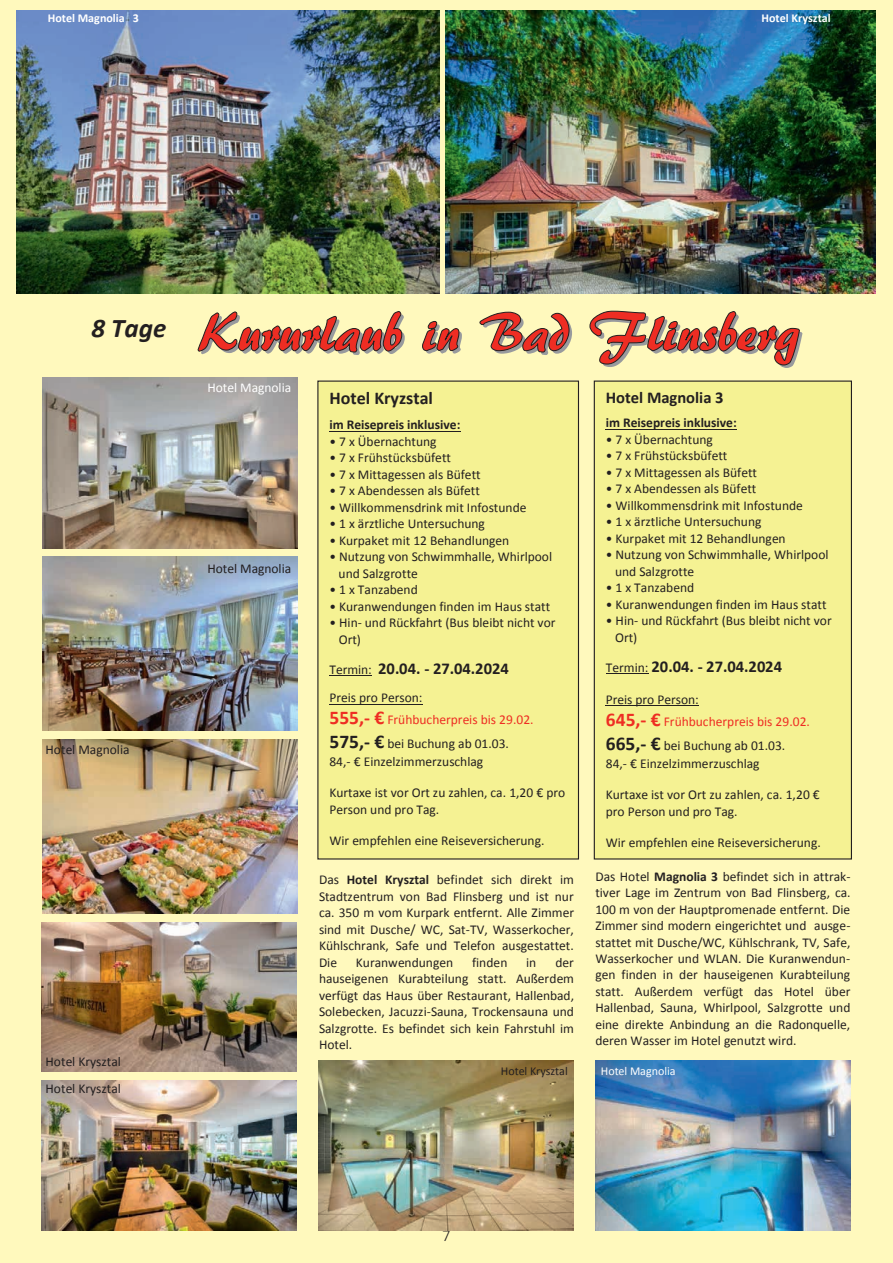
<style>
.page{position:relative;width:893px;height:1263px;background:#fff9bd}
.page>*{position:absolute;margin:0;border:0;box-sizing:border-box;transform-origin:0 0}
.t1{font:italic 700 27px "Calibri";color:#231f20}
.t2{font:700 18px "Calibri";color:#231f20}
.t3{font:700 16.5px "Calibri";letter-spacing:.005em;color:#231f20}
.t4{font:300 16.5px "Calibri";color:#231f20}
.t5{font:13.5px/16.5px "Calibri";color:#231f20}
.t6{font:13.5px/22.2px "Calibri";color:#ee2d23}
.t7{font:700 13.5px "Calibri";color:#231f20}
.t8{font:13.5px "Calibri";color:#fff}
.t9{font:700 12px "Calibri";color:#fff}
.t10{font:12px "Calibri";letter-spacing:-.005em;color:#231f20}
.t11{font:12px "Calibri";letter-spacing:-.005em;color:#fff}
.s1{font-weight:400;font-size:13.5px}
.s2{color:#231f20}
.s3{font-weight:700;font-size:19.5px}
.s4{font-weight:700}
</style>
<div class="page">
<svg style="left:197px;top:311px;width:265px;height:164px"></svg>
<svg style="left:479px;top:311px;width:93px;height:44px"></svg>
<svg style="left:589px;top:310px;width:213px;height:165px"></svg>
<img style="left:446px;top:11px;width:430px;height:282px">
<img style="left:41px;top:1081px;width:256px;height:150px">
<img style="left:42px;top:923px;width:255px;height:149px">
<img style="left:17px;top:11px;width:423px;height:282px">
<img style="left:42px;top:378px;width:255px;height:170px">
<img style="left:596px;top:1060px;width:255px;height:171px">
<img style="left:42px;top:740px;width:255px;height:174px">
<img style="left:42px;top:557px;width:255px;height:174px">
<img style="left:319px;top:1060px;width:255px;height:171px">
<div style="left:318px;top:381px;width:260px;height:478px;background:#f5f293"></div>
<div style="left:317px;top:380px;width:262px;height:479px;border:1px solid #231f20"></div>
<hr style="left:329px;top:431px;width:132px;height:1px;background:#231f20">
<hr style="left:329px;top:675px;width:43px;height:1px;background:#231f20">
<hr style="left:329px;top:704px;width:94px;height:1px;background:#231f20">
<div style="left:594px;top:381px;width:257px;height:478px;background:#f5f293"></div>
<div style="left:594px;top:380px;width:258px;height:479px;border:1px solid #231f20"></div>
<hr style="left:606px;top:429px;width:131px;height:1px;background:#231f20">
<hr style="left:606px;top:673px;width:42px;height:1px;background:#231f20">
<hr style="left:606px;top:705px;width:93px;height:1px;background:#231f20">
<p class="t9" style="left:48px;top:10px;width:93px">Hotel Magnolia 3</p>
<p class="t9" style="left:762px;top:10px;width:71px">Hotel Krysztal</p>
<h1 class="t1" style="left:91px;top:310px;width:76px">8 Tage</h1>
<p class="t5" style="left:46px;top:741px;width:86px">Hotel Magnolia</p>
<p class="t5" style="left:46px;top:1047px;width:77px;line-height:27.6px">Hotel Krysztal<br>Hotel Krysztal</p>
<p class="t8" style="left:207px;top:379px;width:85px">Hotel Magnolia</p>
<p class="t5" style="left:207px;top:560px;width:85px">Hotel Magnolia</p>
<h2 class="t2" style="left:329px;top:387px;width:105px">Hotel Kryzstal</h2>
<p class="t7" style="left:329px;top:416px;width:132px">im Reisepreis inklusive:</p>
<p class="t5" style="left:329px;top:433px;width:108px">• 7 x Übernachtung</p>
<p class="t5" style="left:329px;top:449px;width:123px">• 7 x Frühstücksbüfett</p>
<p class="t5" style="left:329px;top:466px;width:153px">• 7 x Mittagessen als Büfett</p>
<p class="t5" style="left:329px;top:482px;width:152px">• 7 x Abendessen als Büfett</p>
<p class="t5" style="left:329px;top:499px;width:199px">• Willkommensdrink mit Infostunde</p>
<p class="t5" style="left:329px;top:515px;width:157px">• 1 x ärztliche Untersuchung</p>
<p class="t5" style="left:329px;top:532px;width:181px">• Kurpaket mit 12 Behandlungen</p>
<p class="t5" style="left:339px;top:549px;width:215px;text-indent:-9px">• Nutzung von Schwimmhalle, Whirlpool und Salzgrotte</p>
<p class="t5" style="left:329px;top:581px;width:90px">• 1 x Tanzabend</p>
<p class="t5" style="left:329px;top:598px;width:222px">• Kuranwendungen finden im Haus statt</p>
<p class="t5" style="left:339px;top:614px;width:218px;text-indent:-9px">• Hin- und Rückfahrt (Bus bleibt nicht vor<br>Ort)</p>
<p class="t3" style="left:329px;top:658px;width:181px"><span class="s1">Termin:</span> 20.04. - 27.04.2024</p>
<p class="t6" style="left:329px;top:687px;width:206px"><span class="s2">Preis pro Person:<br></span><span class="s3">555,- €</span> Frühbucherpreis bis 29.02.</p>
<p class="t5" style="left:329px;top:735px;width:181px;line-height:18px"><span class="s3">575,- €</span> bei Buchung ab 01.03.<br>84,- € Einzelzimmerzuschlag</p>
<p class="t5" style="left:329px;top:785px;width:237px">Kurtaxe ist vor Ort zu zahlen, ca. 1,20 € pro<br>Person und pro Tag.</p>
<p class="t5" style="left:329px;top:832px;width:217px">Wir empfehlen eine Reiseversicherung.</p>
<p class="t5" style="left:319px;top:871px;width:257px;text-align:justify">Das <span class="s4">Hotel Krysztal</span> befindet sich direkt im Stadtzentrum von Bad Flinsberg und ist nur ca. 350 m vom Kurpark entfernt. Alle Zimmer sind mit Dusche/ WC, Sat-TV, Wasserkocher, Kühlschrank, Safe und Telefon ausgestattet.<br>Die</p>
<p class="t5" style="left:356px;top:954px;width:99px">Kuranwendungen</p>
<p class="t5" style="left:472px;top:954px;width:37px">finden</p>
<p class="t5" style="left:526px;top:954px;width:12px">in</p>
<p class="t5" style="left:319px;top:954px;width:257px;text-align:justify;text-indent:236px">der hauseigenen Kurabteilung statt. Außerdem verfügt das Haus über Restaurant, Hallenbad, Solebecken, Jacuzzi-Sauna, Trockensauna und Salzgrotte. Es befindet sich kein Fahrstuhl im Hotel.</p>
<p class="t10" style="left:501px;top:1063px;width:69px">Hotel Krysztal</p>
<p class="t3" style="left:606px;top:387px;width:119px">Hotel Magnolia 3</p>
<p class="t7" style="left:606px;top:414px;width:132px">im Reisepreis inklusive:</p>
<p class="t5" style="left:606px;top:431px;width:108px">• 7 x Übernachtung</p>
<p class="t5" style="left:606px;top:448px;width:123px">• 7 x Frühstücksbüfett</p>
<p class="t5" style="left:606px;top:464px;width:153px">• 7 x Mittagessen als Büfett</p>
<p class="t5" style="left:606px;top:481px;width:152px">• 7 x Abendessen als Büfett</p>
<p class="t5" style="left:606px;top:497px;width:199px">• Willkommensdrink mit Infostunde</p>
<p class="t5" style="left:606px;top:514px;width:157px">• 1 x ärztliche Untersuchung</p>
<p class="t5" style="left:606px;top:530px;width:181px">• Kurpaket mit 12 Behandlungen</p>
<p class="t5" style="left:615px;top:546px;width:215px;text-indent:-9px">• Nutzung von Schwimmhalle, Whirlpool und Salzgrotte</p>
<p class="t5" style="left:606px;top:580px;width:90px">• 1 x Tanzabend</p>
<p class="t5" style="left:606px;top:596px;width:222px">• Kuranwendungen finden im Haus statt</p>
<p class="t5" style="left:615px;top:613px;width:218px;text-indent:-9px">• Hin- und Rückfahrt (Bus bleibt nicht vor<br>Ort)</p>
<p class="t3" style="left:606px;top:656px;width:178px"><span class="s1">Termin:</span> 20.04. - 27.04.2024</p>
<p class="t6" style="left:606px;top:688px;width:206px"><span class="s2">Preis pro Person:<br></span><span class="s3">645,- €</span> Frühbucherpreis bis 29.02.</p>
<p class="t5" style="left:606px;top:737px;width:181px;line-height:18px"><span class="s3">665,- €</span> bei Buchung ab 01.03.<br>84,- € Einzelzimmerzuschlag</p>
<p class="t5" style="left:606px;top:786px;width:215px">Kurtaxe ist vor Ort zu zahlen, ca. 1,20 € pro Person und pro Tag.</p>
<p class="t5" style="left:606px;top:834px;width:216px">Wir empfehlen eine Reiseversicherung.</p>
<p class="t5" style="left:595px;top:868px;width:257px;text-align:justify">Das Hotel <span class="s4">Magnolia 3</span> befindet sich in attrak&shy;tiver Lage im Zentrum von Bad Flinsberg, ca.<br>100 m von der Hauptpromenade entfernt. Die Zimmer sind modern eingerichtet und ausge&shy;stattet mit Dusche/WC, Kühlschrank, TV, Safe, Wasserkocher und WLAN. Die Kuranwendun&shy;gen finden in der hauseigenen Kurabteilung statt. Außerdem verfügt das Hotel über Hallenbad, Sauna, Whirlpool, Salzgrotte und eine direkte Anbindung an die Radonquelle, deren Wasser im Hotel genutzt wird.</p>
<p class="t11" style="left:601px;top:1063px;width:76px">Hotel Magnolia</p>
<p class="t4" style="left:442px;top:1225px;width:10px">7</p>
</div>
